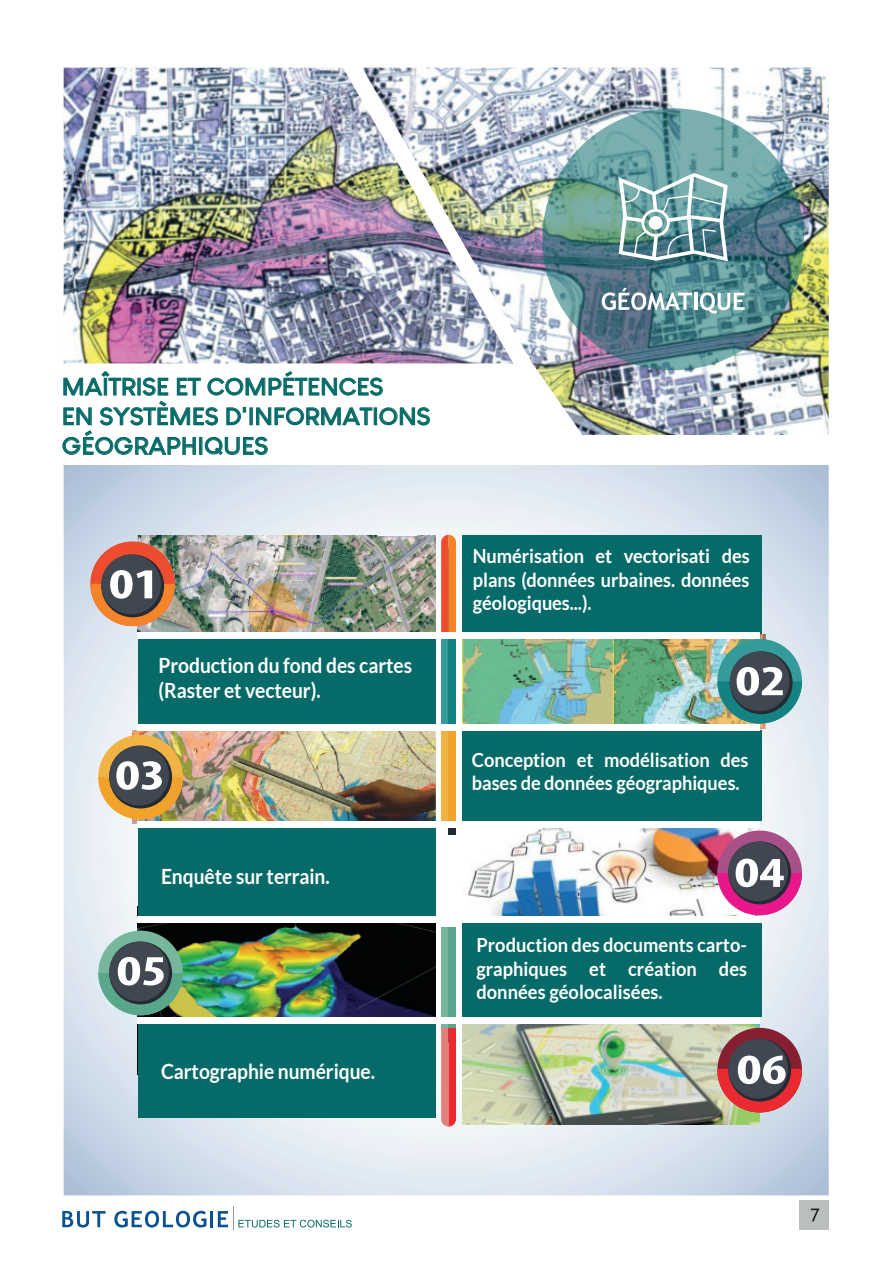
<style>
.page{position:relative;width:893px;height:1263px;background:#fff}
.page>*{position:absolute;margin:0;border:0;box-sizing:border-box;transform-origin:0 0}
.t1{font:700 23.7px/29.7px "Louis George Cafe";color:#066b68;scale:1.05 1}
.t2{font:700 21px/25.2px "Lato";letter-spacing:-.005em;color:#fff;scale:.92 1}
.t3{font:700 19.5px/23.4px "Lato";letter-spacing:-.005em;color:#fff;text-align:justify;scale:.94 1}
</style>
<div class="page">
<img style="left:62px;top:67px;width:767px;height:1163px">
<div style="left:462px;top:535px;width:300px;height:100px;background:#066b68"></div>
<div style="left:138px;top:635px;width:297px;height:94px;background:#066b68"></div>
<div style="left:138px;top:827px;width:297px;height:94px;background:#066b68"></div>
<div style="left:138px;top:1024px;width:297px;height:94px;background:#066b68"></div>
<div style="left:462px;top:923px;width:300px;height:94px;background:#066b68"></div>
<div style="left:462px;top:730px;width:300px;height:91px;background:#066b68"></div>
<img style="left:462px;top:634px;width:303px;height:95px">
<img style="left:138px;top:535px;width:297px;height:97px">
<div style="left:448px;top:734px;width:8px;height:100px;background:#242a32"></div>
<div style="left:441px;top:927px;width:8px;height:100px;background:#76b79e"></div>
<div style="left:441px;top:727px;width:8px;height:100px;background:#f1b246"></div>
<svg style="left:441px;top:1026px;width:15px;height:100px"></svg>
<div style="left:449px;top:927px;width:7px;height:100px;background:#59a78b"></div>
<div style="left:449px;top:727px;width:7px;height:100px;background:#f1a22a"></div>
<svg style="left:441px;top:535px;width:15px;height:97px"></svg>
<div style="left:717px;top:639px;width:85px;height:84px;background:#349b9b;border-radius:50%"></div>
<div style="left:730px;top:651px;width:60px;height:60px;background:#404751;border-radius:50%"></div>
<div style="left:441px;top:634px;width:8px;height:95px;background:#349b9b"></div>
<div style="left:449px;top:634px;width:7px;height:95px;background:#148283"></div>
<img style="left:133px;top:730px;width:302px;height:94px">
<img style="left:462px;top:828px;width:297px;height:88px">
<div style="left:717px;top:830px;width:85px;height:85px;background:#aa5089;border-radius:50%"></div>
<div style="left:728px;top:841px;width:60px;height:60px;background:#404751;border-radius:50%"></div>
<div style="left:90px;top:541px;width:85px;height:85px;background:#ee4c2f;border-radius:50%"></div>
<div style="left:101px;top:554px;width:60px;height:60px;background:#404751;border-radius:50%"></div>
<svg style="left:90px;top:570px;width:85px;height:56px"></svg>
<svg style="left:717px;top:667px;width:85px;height:56px"></svg>
<div style="left:98px;top:735px;width:85px;height:84px;background:#f1b246;border-radius:50%"></div>
<div style="left:109px;top:746px;width:60px;height:59px;background:#404751;border-radius:50%"></div>
<svg style="left:98px;top:761px;width:85px;height:58px"></svg>
<svg style="left:717px;top:859px;width:85px;height:56px"></svg>
<div style="left:98px;top:931px;width:85px;height:84px;background:#76b79e;border-radius:50%"></div>
<div style="left:109px;top:941px;width:60px;height:60px;background:#404751;border-radius:50%"></div>
<svg style="left:98px;top:957px;width:85px;height:58px"></svg>
<img style="left:462px;top:1024px;width:297px;height:100px">
<div style="left:717px;top:1028px;width:85px;height:84px;background:#871f33;border-radius:50%"></div>
<div style="left:728px;top:1039px;width:60px;height:59px;background:#404751;border-radius:50%"></div>
<svg style="left:717px;top:1055px;width:85px;height:57px"></svg>
<div style="left:138px;top:632px;width:622px;height:7px;background:#fff"></div>
<div style="left:138px;top:724px;width:622px;height:6px;background:#fff"></div>
<div style="left:138px;top:822px;width:622px;height:6px;background:#fff"></div>
<div style="left:138px;top:916px;width:622px;height:7px;background:#fff"></div>
<div style="left:138px;top:1017px;width:622px;height:7px;background:#fff"></div>
<svg style="left:62px;top:1211px;width:44px;height:16px"></svg>
<svg style="left:114px;top:1211px;width:92px;height:16px"></svg>
<hr style="left:210px;top:1211px;width:3px;height:16px;background:#0b5292">
<svg style="left:218px;top:1206px;width:134px;height:23px"></svg>
<div style="left:799px;top:1200px;width:30px;height:29px;background:#babebe"></div>
<svg style="left:811px;top:1208px;width:8px;height:13px"></svg>
<svg style="left:62px;top:363px;width:525px;height:92px"></svg>
<p class="t1" style="left:62px;top:371px;width:352px">MAÎTRISE ET COMPÉTENCES<br>EN SYSTÈMES D'INFORMATIONS<br>GÉOGRAPHIQUES</p>
<p class="t2" style="left:159px;top:652px;width:277px">Production du fond des cartes (Raster et vecteur).</p>
<p class="t2" style="left:161px;top:863px;width:185px">Enquête sur terrain.</p>
<p class="t2" style="left:161px;top:1058px;width:234px">Cartographie numérique.</p>
<p class="t3" style="left:473px;top:544px;width:296px">Numérisation et vectorisati des plans (données urbaines. données géologiques...).</p>
<p class="t3" style="left:472px;top:748px;width:296px">Conception et modélisation des bases de données géographiques.</p>
<p class="t3" style="left:476px;top:933px;width:290px">Production des documents carto&shy;graphiques et création des données géolocalisées.</p>
</div>
